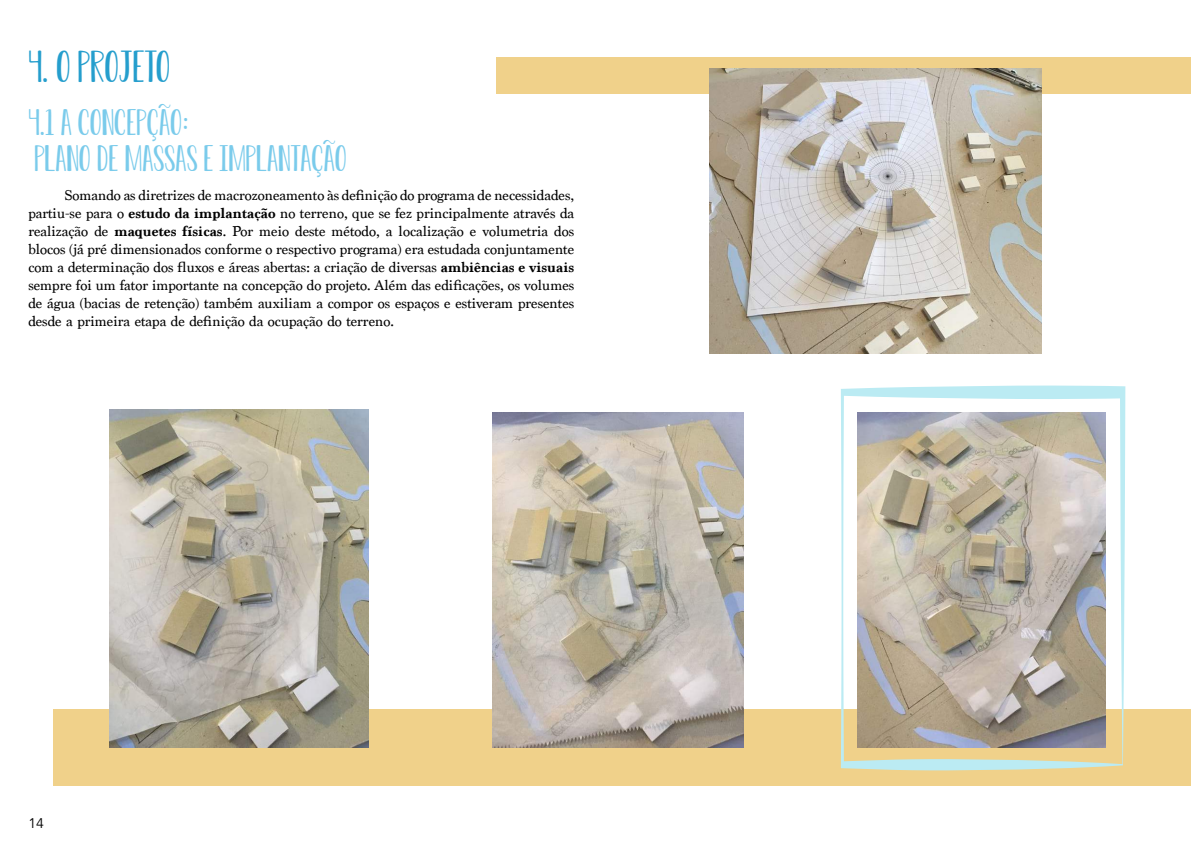
<style>
.page{position:relative;width:1191px;height:842px;background:#fff}
.page>*{position:absolute;margin:0;border:0;box-sizing:border-box;transform-origin:0 0}
.t1{font:34px "KG Do You Love Me";color:#259ecd}
.t2{font:28px/36.3px "KG Do You Love Me";color:#7acbeb}
.t3{font:15px/18px "Marion";color:#000;text-align:justify}
.t4{font:14px "Avenir";color:#000}
.s1{font-weight:700}
</style>
<div class="page">
<div style="left:53px;top:709px;width:1138px;height:77px;background:#f0d18a"></div>
<div style="left:496px;top:57px;width:695px;height:37px;background:#f0d18a"></div>
<img style="left:710px;top:68px;width:331px;height:285px">
<img style="left:109px;top:409px;width:260px;height:338px">
<img style="left:492px;top:413px;width:251px;height:334px">
<svg style="left:841px;top:386px;width:284px;height:384px"></svg>
<h1 class="t1" style="left:28px;top:43px;width:143px">4. O PROJETO</h1>
<h2 class="t2" style="left:28px;top:104px;width:320px">4.1 A CONCEPÇÃO:<br>PLANO DE MASSAS E IMPLANTAÇÃO</h2>
<p class="t3" style="left:28px;top:186px;width:547px;text-indent:36px">Somando as diretrizes de macrozoneamento às definição do programa de necessidades, partiu-se para o <span class="s1">estudo da implantação</span> no terreno, que se fez principalmente através da realização de <span class="s1">maquetes físicas</span>. Por meio deste método, a localização e volumetria dos blocos (já pré dimensionados conforme o respectivo programa) era estudada conjuntamente com a determinação dos fluxos e áreas abertas: a criação de diversas <span class="s1">ambiências e visuais </span>sempre foi um fator importante na concepção do projeto. Além das edificações, os volumes de água (bacias de retenção) também auxiliam a compor os espaços e estiveram presentes desde a primeira etapa de definição da ocupação do terreno.</p>
<p class="t4" style="left:28px;top:817px;width:17px">14</p>
</div>
